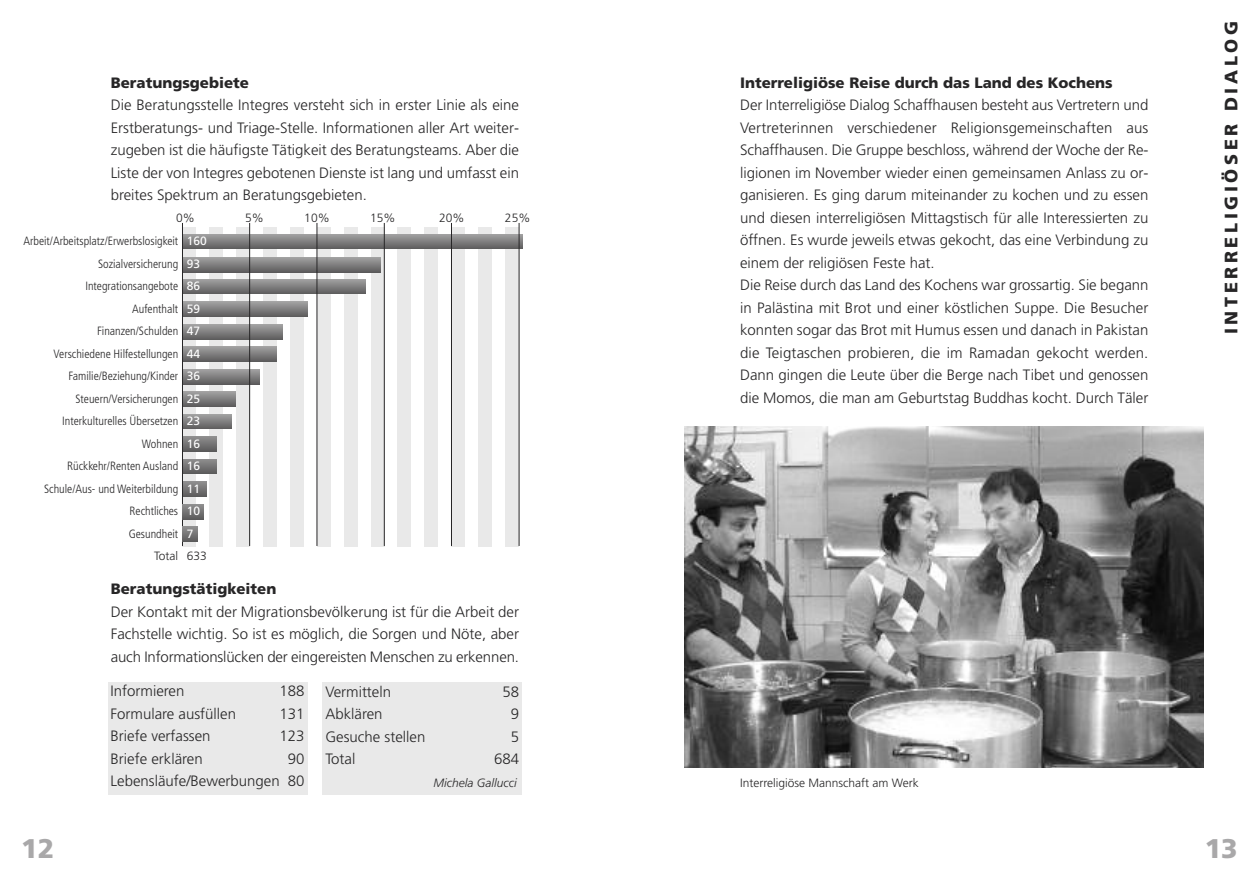
<style>
.page{position:relative;width:1259px;height:893px;background:#fff}
.page>*{position:absolute;margin:0;border:0;box-sizing:border-box;transform-origin:0 0}
.t1{font:900 27px "Frutiger";color:#a9a8a9}
.t2{font:900 18px "Frutiger";letter-spacing:.2em;color:#272627}
.t3{font:300 15px/22.5px "Frutiger";color:#272627;text-align:justify}
.t4{font:900 15px "Frutiger";color:#272627}
.t5{font:300 condensed 12px "Frutiger";color:#272627}
.t6{font:300 12px "Frutiger";color:#272627}
.t7{font:300 condensed 12px "Frutiger LT";color:#272627}
.t8{font:italic 300 12px "Frutiger";color:#272627}
.s1{font-weight:400;font-stretch:normal;color:#fff}
.s2{font-family:"Frutiger LT";font-weight:400;font-stretch:normal;color:#fff}
</style>
<div class="page">
<div style="left:322px;top:682px;width:200px;height:113px;background:#e9e9e9"></div>
<div style="left:108px;top:682px;width:199px;height:113px;background:#e9e9e9"></div>
<img style="left:685px;top:427px;width:518px;height:341px">
<div style="left:182px;top:227px;width:14px;height:319px;background:#e9e9e9"></div>
<div style="left:209px;top:227px;width:14px;height:319px;background:#e9e9e9"></div>
<div style="left:236px;top:227px;width:14px;height:319px;background:#e9e9e9"></div>
<div style="left:263px;top:227px;width:14px;height:319px;background:#e9e9e9"></div>
<div style="left:290px;top:227px;width:13px;height:319px;background:#e9e9e9"></div>
<div style="left:317px;top:227px;width:13px;height:319px;background:#e9e9e9"></div>
<div style="left:344px;top:227px;width:13px;height:319px;background:#e9e9e9"></div>
<div style="left:371px;top:227px;width:13px;height:319px;background:#e9e9e9"></div>
<div style="left:398px;top:227px;width:13px;height:319px;background:#e9e9e9"></div>
<div style="left:425px;top:227px;width:13px;height:319px;background:#e9e9e9"></div>
<div style="left:451px;top:227px;width:14px;height:319px;background:#e9e9e9"></div>
<div style="left:478px;top:227px;width:14px;height:319px;background:#e9e9e9"></div>
<div style="left:505px;top:227px;width:14px;height:319px;background:#e9e9e9"></div>
<svg style="left:183px;top:234px;width:340px;height:15px"></svg>
<svg style="left:183px;top:257px;width:197px;height:15px"></svg>
<svg style="left:183px;top:279px;width:182px;height:15px"></svg>
<svg style="left:183px;top:302px;width:125px;height:15px"></svg>
<svg style="left:183px;top:325px;width:99px;height:14px"></svg>
<svg style="left:183px;top:346px;width:93px;height:15px"></svg>
<svg style="left:183px;top:369px;width:76px;height:15px"></svg>
<svg style="left:183px;top:391px;width:53px;height:15px"></svg>
<svg style="left:183px;top:414px;width:48px;height:15px"></svg>
<svg style="left:183px;top:437px;width:33px;height:14px"></svg>
<svg style="left:183px;top:459px;width:33px;height:15px"></svg>
<svg style="left:183px;top:482px;width:23px;height:15px"></svg>
<hr style="left:182px;top:223px;width:1px;height:323px;background:#272627">
<hr style="left:249px;top:223px;width:1px;height:323px;background:#272627">
<hr style="left:317px;top:223px;width:1px;height:323px;background:#272627">
<hr style="left:384px;top:223px;width:1px;height:323px;background:#272627">
<hr style="left:451px;top:223px;width:1px;height:323px;background:#272627">
<hr style="left:519px;top:223px;width:1px;height:323px;background:#272627">
<svg style="left:183px;top:505px;width:21px;height:14px"></svg>
<svg style="left:183px;top:527px;width:15px;height:15px"></svg>
<p class="t4" style="left:111px;top:77px;width:140px">Beratungsgebiete</p>
<p class="t3" style="left:111px;top:95px;width:410px">Die Beratungsstelle Integres versteht sich in erster Linie als eine Erstberatungs- und Triage-Stelle. Informationen aller Art weiter&shy;zugeben ist die häufigste Tätigkeit des Beratungsteams. Aber die Liste der von Integres gebotenen Dienste ist lang und umfasst ein breites Spektrum an Beratungsgebieten.</p>
<p class="t6" style="left:176px;top:213px;width:20px">0%</p>
<p class="t6" style="left:245px;top:213px;width:20px">5%</p>
<p class="t6" style="left:304px;top:213px;width:27px">10%</p>
<p class="t6" style="left:370px;top:213px;width:27px">15%</p>
<p class="t6" style="left:439px;top:213px;width:27px">20%</p>
<p class="t6" style="left:505px;top:213px;width:27px">25%</p>
<p class="t5" style="left:24px;top:236px;width:185px">Arbeit/Arbeitsplatz/Erwerbslosigkeit <span class="s1">160</span></p>
<p class="t5" style="left:98px;top:259px;width:103px">Sozialversicherung <span class="s1">93</span></p>
<p class="t5" style="left:85px;top:281px;width:116px">Integrationsangebote <span class="s2">86</span></p>
<p class="t5" style="left:132px;top:304px;width:69px">Aufenthalt <span class="s2">59</span></p>
<p class="t7" style="left:97px;top:326px;width:104px">Finanzen/Schulden <span class="s1">47</span></p>
<p class="t5" style="left:54px;top:349px;width:148px">Verschiedene Hilfestellungen <span class="s1">44</span></p>
<p class="t5" style="left:68px;top:371px;width:133px">Familie/Beziehung/Kinder <span class="s1">36</span></p>
<p class="t5" style="left:75px;top:394px;width:126px">Steuern/Versicherungen <span class="s2">25</span></p>
<p class="t5" style="left:62px;top:416px;width:139px">Interkulturelles Übersetzen <span class="s1">23</span></p>
<p class="t5" style="left:142px;top:439px;width:60px">Wohnen <span class="s1">16</span></p>
<p class="t5" style="left:67px;top:461px;width:134px">Rückkehr/Renten Ausland <span class="s1">16</span></p>
<p class="t5" style="left:44px;top:484px;width:157px">Schule/Aus- und Weiterbildung <span class="s1">11</span></p>
<p class="t5" style="left:130px;top:506px;width:72px">Rechtliches <span class="s1">10</span></p>
<p class="t5" style="left:129px;top:529px;width:66px">Gesundheit <span class="s1">7</span></p>
<p class="t6" style="left:154px;top:551px;width:54px">Total 633</p>
<p class="t4" style="left:111px;top:583px;width:167px">Beratungstätigkeiten</p>
<p class="t3" style="left:111px;top:601px;width:410px">Der Kontakt mit der Migrationsbevölkerung ist für die Arbeit der Fachstelle wichtig. So ist es möglich, die Sorgen und Nöte, aber auch Informationslücken der eingereisten Menschen zu erkennen.</p>
<h1 class="t1" style="left:21px;top:838px;width:35px">12</h1>
<p class="t3" style="left:111px;top:681px;width:75px">Informieren</p>
<p class="t3" style="left:279px;top:681px;width:26px">188</p>
<p class="t3" style="left:111px;top:704px;width:127px">Formulare ausfüllen</p>
<p class="t3" style="left:279px;top:704px;width:26px">131</p>
<p class="t3" style="left:111px;top:726px;width:101px">Briefe verfassen</p>
<p class="t3" style="left:279px;top:726px;width:26px">123</p>
<p class="t3" style="left:111px;top:749px;width:94px">Briefe erklären</p>
<p class="t3" style="left:111px;top:749px;width:195px;text-align:right">90<br>Lebensläufe/Bewerbungen 80</p>
<p class="t3" style="left:325px;top:681px;width:67px">Vermitteln</p>
<p class="t3" style="left:502px;top:681px;width:18px">58</p>
<p class="t3" style="left:325px;top:704px;width:59px">Abklären</p>
<p class="t3" style="left:511px;top:704px;width:10px">9</p>
<p class="t3" style="left:325px;top:726px;width:101px">Gesuche stellen</p>
<p class="t3" style="left:511px;top:726px;width:10px">5</p>
<p class="t3" style="left:325px;top:749px;width:31px">Total</p>
<p class="t3" style="left:494px;top:749px;width:26px">684</p>
<p class="t8" style="left:433px;top:778px;width:85px">Michela Gallucci</p>
<p class="t4" style="left:740px;top:77px;width:374px">Interreligiöse Reise durch das Land des Kochens</p>
<p class="t3" style="left:740px;top:95px;width:410px;text-align:left">Der Interreligiöse Dialog Schaffhausen besteht aus Vertretern und Vertreterinnen verschiedener Religionsgemeinschaften aus Schaffhausen. Die Gruppe beschloss, während der Woche der Re&shy;ligionen im November wieder einen gemeinsamen Anlass zu or&shy;ganisieren. Es ging darum miteinander zu kochen und zu essen und diesen interreligiösen Mittagstisch für alle Interessierten zu öffnen. Es wurde jeweils etwas gekocht, das eine Verbindung zu einem der religiösen Feste hat.<br>Die Reise durch das Land des Kochens war grossartig. Sie begann in Palästina mit Brot und einer köstlichen Suppe. Die Besucher konnten sogar das Brot mit Humus essen und danach in Pakistan die Teigtaschen probieren, die im Ramadan gekocht werden.<br>Dann gingen die Leute über die Berge nach Tibet und genossen die Momos, die man am Geburtstag Buddhas kocht. Durch Täler</p>
<p class="t2" style="left:1224px;top:334px;width:314px;rotate:-90deg">INTERRELIGIÖSER DIALOG</p>
<p class="t6" style="left:740px;top:778px;width:180px">Interreligiöse Mannschaft am Werk</p>
<h1 class="t1" style="left:1204px;top:838px;width:35px">13</h1>
</div>
